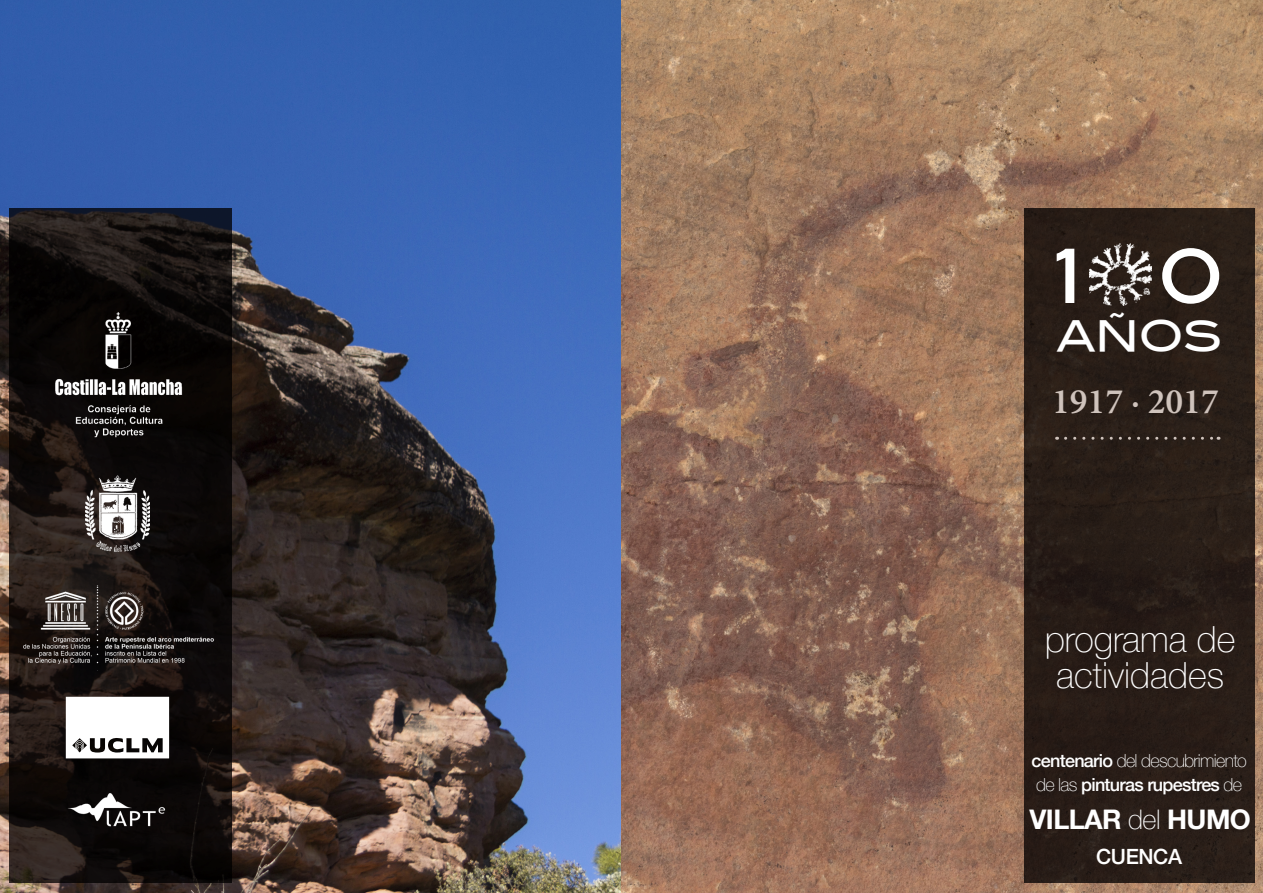
<style>
.page{position:relative;width:1263px;height:893px;background:#fff}
.page>*{position:absolute;margin:0;border:0;box-sizing:border-box;transform-origin:0 0}
.t1{font:75px "Blair Md ITCTT Medium";color:#fff}
.t2{font:42px "Blair Md ITCTT Medium";color:#fff}
.t3{font:100 36px "Helvetica Neue";color:#fff}
.t4{font:600 36px "Minion Pro";color:#cfc3bc}
.t5{font:700 27px "Helvetica Neue";letter-spacing:-.02em;color:#fff}
.t6{font:500 21px "Helvetica Neue";letter-spacing:-.02em;color:#fff}
.t7{font:100 18px "Helvetica Neue";letter-spacing:-.04em;color:#fff}
.t8{font:500 18px "Helvetica Neue";letter-spacing:-.04em;color:#fff}
.s1{font-weight:500}
.s2{font-weight:100}
</style>
<div class="page">
<img style="left:0;top:0;width:1263px;height:893px">
<div style="left:1024px;top:208px;width:230px;height:674px;background:#281d17"></div>
<svg style="left:1065px;top:437px;width:154px;height:3px"></svg>
<img style="left:1089px;top:244px;width:62px;height:62px">
<svg style="left:9px;top:208px;width:222px;height:674px;background:#15100e"></svg>
<img style="left:39px;top:293px;width:157px;height:158px">
<img style="left:20px;top:585px;width:195px;height:86px">
<img style="left:85px;top:473px;width:65px;height:82px">
<svg style="left:66px;top:697px;width:103px;height:61px"></svg>
<img style="left:60px;top:784px;width:115px;height:53px">
<p class="t1" style="left:1054px;top:215px;width:30px">1</p>
<p class="t1" style="left:1156px;top:215px;width:71px">0</p>
<p class="t2" style="left:1056px;top:302px;width:168px">AÑOS</p>
<p class="t4" style="left:1052px;top:376px;width:168px">1917 · 2017</p>
<p class="t3" style="left:1045px;top:612px;width:192px">programa de</p>
<p class="t3" style="left:1056px;top:648px;width:170px">actividades</p>
<p class="t7" style="left:1031px;top:747px;width:217px"><span class="s1">centenario</span> del descubrimiento</p>
<p class="t8" style="left:1036px;top:770px;width:208px"><span class="s2">de las</span> pinturas rupestres <span class="s2">de</span></p>
<p class="t5" style="left:1029px;top:798px;width:223px">VILLAR <span class="s2">del</span> HUMO</p>
<p class="t6" style="left:1096px;top:839px;width:87px">CUENCA</p>
</div>
